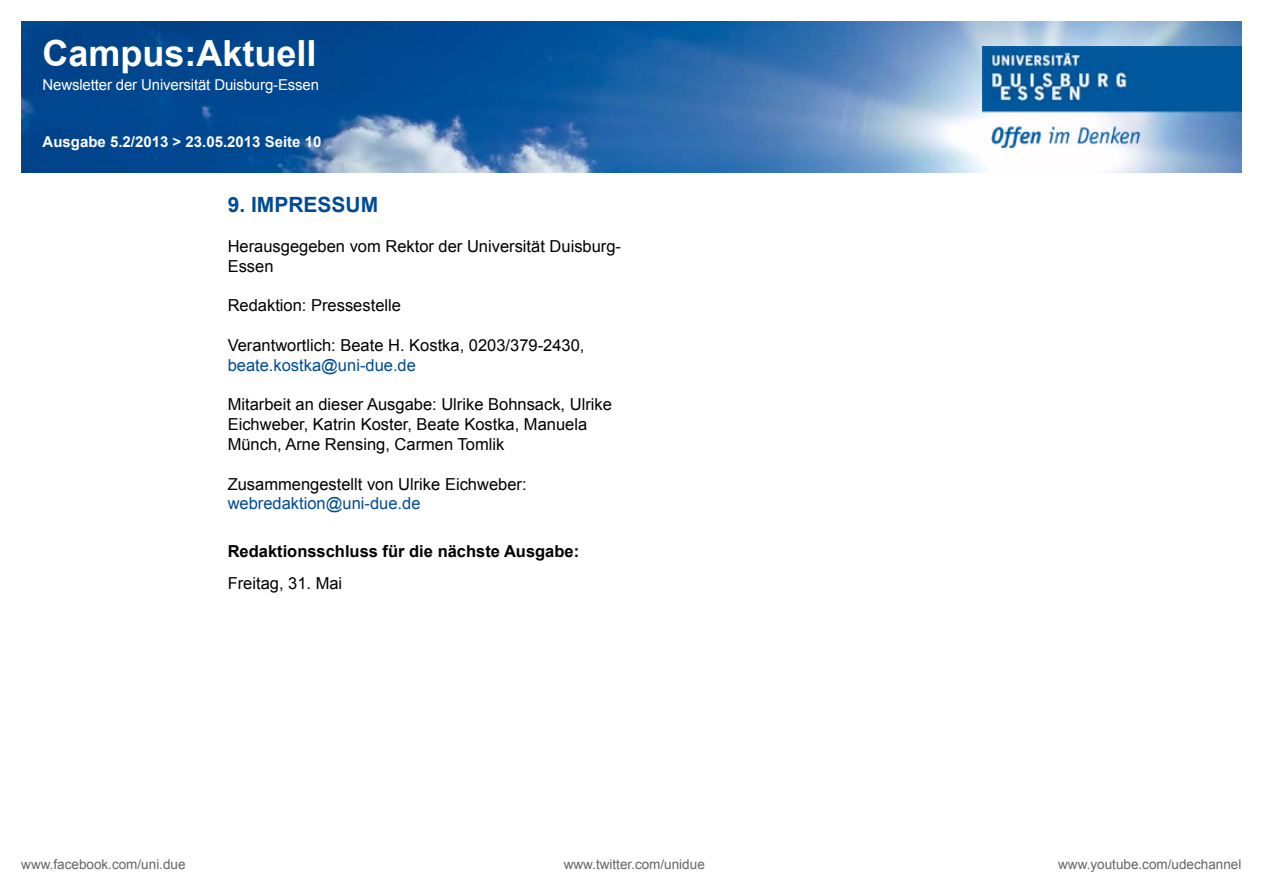
<style>
.page{position:relative;width:1263px;height:893px;background:#fff}
.page>*{position:absolute;margin:0;border:0;box-sizing:border-box;transform-origin:0 0}
.t1{font:700 36px "Arial";color:#fff}
.t2{font:700 21px "Arial";color:#004c93}
.t3{font:16.5px/19.8px "Arial";color:#000}
.t4{font:16.5px "Arial";color:#004c93}
.t5{font:700 16.5px "Arial";color:#000}
.t6{font:15px "Arial";letter-spacing:-.01em;color:#fff}
.t7{font:700 15px "Arial";color:#fff}
.t8{font:13.5px "Arial";color:#646567}
</style>
<div class="page">
<img style="left:21px;top:21px;width:1221px;height:152px">
<img style="left:982px;top:47px;width:260px;height:100px">
<h1 class="t1" style="left:43px;top:29px;width:276px">Campus:Aktuell</h1>
<p class="t6" style="left:43px;top:74px;width:278px">Newsletter der Universität Duisburg-Essen</p>
<p class="t7" style="left:43px;top:132px;width:280px">Ausgabe 5.2/2013 &gt; 23.05.2013 Seite 10</p>
<p class="t2" style="left:228px;top:191px;width:92px">9. Impressum</p>
<p class="t3" style="left:228px;top:236px;width:395px">Herausgegeben vom Rektor der Universität Duisburg-<br>Essen</p>
<p class="t3" style="left:228px;top:296px;width:175px">Redaktion: Pressestelle</p>
<p class="t3" style="left:228px;top:335px;width:358px">Verantwortlich: Beate H. Kostka, 0203/379-2430,</p>
<p class="t4" style="left:228px;top:354px;width:190px">beate.kostka@uni-due.de</p>
<p class="t3" style="left:228px;top:395px;width:386px">Mitarbeit an dieser Ausgabe: Ulrike Bohnsack, Ulrike<br>Eichweber, Katrin Koster, Beate Kostka, Manuela<br>Münch, Arne Rensing, Carmen Tomlik</p>
<p class="t3" style="left:228px;top:474px;width:300px">Zusammengestellt von Ulrike Eichweber:</p>
<p class="t4" style="left:228px;top:493px;width:194px">webredaktion@uni-due.de</p>
<p class="t5" style="left:228px;top:540px;width:353px">Redaktionsschluss für die nächste Ausgabe:</p>
<p class="t3" style="left:228px;top:573px;width:116px">Freitag, 31. Mai</p>
<p class="t8" style="left:21px;top:855px;width:166px">www.facebook.com/uni.due</p>
<p class="t8" style="left:564px;top:855px;width:143px">www.twitter.com/unidue</p>
<p class="t8" style="left:1058px;top:855px;width:185px">www.youtube.com/udechannel</p>
</div>
